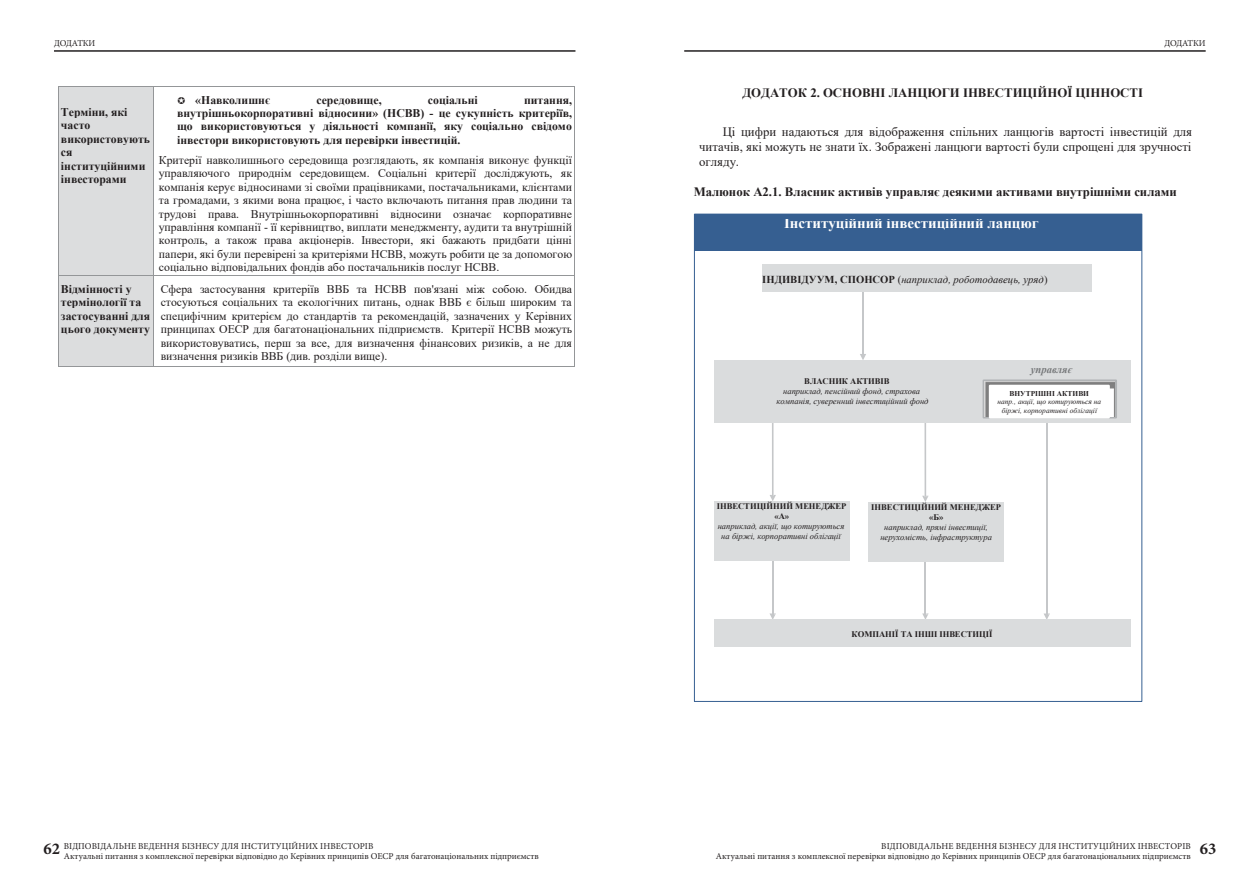
<style>
.page{position:relative;width:1259px;height:893px;background:#fff}
.page>*{position:absolute;margin:0;border:0;box-sizing:border-box;transform-origin:0 0}
.t1{font:700 16.5px "Minion Pro";color:#231f20}
.t2{font:700 15px "Times New Roman";color:#fff}
.t3{font:12.75px/14.7px "Times New Roman";color:#231f20;text-align:justify}
.t4{font:700 12.75px "Times New Roman";color:#231f20}
.t5{font:11.7px/13.5px "Times New Roman";color:#231f20;text-align:justify}
.t6{font:700 11.7px/13.4px "Times New Roman";color:#231f20}
.t7{font:italic 10.65px "Times New Roman";letter-spacing:.005em;color:#231f20}
.t8{font:italic 700 10.65px "Times New Roman";color:#76787a}
.t9{font:9px/10.5px "Minion Pro";color:#231f20}
.t10{font:italic 8.55px/10.1px "Times New Roman";letter-spacing:-.005em;color:#231f20;text-align:center}
.t11{font:700 8.55px/9.8px "Times New Roman";color:#231f20;text-align:center}
.t12{font:italic 7.35px/8.7px "Times New Roman";color:#231f20;text-align:center}
.t13{font:700 7.35px "Times New Roman";color:#231f20}
.s1{font-weight:700;font-style:normal}
.s2{font-style:normal}
</style>
<div class="page">
<div style="left:59px;top:86px;width:94px;height:189px;background:#dcddde"></div>
<hr style="left:59px;top:86px;width:94px;height:1px;background:#949698">
<hr style="left:153px;top:86px;width:421px;height:1px;background:#949698">
<hr style="left:59px;top:86px;width:1px;height:189px;background:#949698">
<hr style="left:153px;top:86px;width:1px;height:189px;background:#949698">
<hr style="left:574px;top:86px;width:1px;height:189px;background:#949698">
<div style="left:59px;top:276px;width:94px;height:90px;background:#dcddde"></div>
<hr style="left:59px;top:275px;width:94px;height:1px;background:#949698">
<hr style="left:153px;top:275px;width:421px;height:1px;background:#949698">
<hr style="left:59px;top:276px;width:1px;height:90px;background:#949698">
<hr style="left:59px;top:366px;width:94px;height:1px;background:#949698">
<hr style="left:153px;top:276px;width:1px;height:90px;background:#949698">
<hr style="left:153px;top:366px;width:421px;height:1px;background:#949698">
<hr style="left:574px;top:276px;width:1px;height:90px;background:#949698">
<div style="left:694px;top:214px;width:447px;height:37px;background:#365f91"></div>
<hr style="left:862px;top:292px;width:2px;height:63px;background:#c5c7c9">
<svg style="left:860px;top:354px;width:6px;height:6px"></svg>
<hr style="left:924px;top:423px;width:2px;height:74px;background:#c5c7c9">
<svg style="left:922px;top:496px;width:6px;height:6px"></svg>
<hr style="left:772px;top:423px;width:1px;height:73px;background:#c5c7c9">
<svg style="left:770px;top:495px;width:6px;height:6px"></svg>
<hr style="left:924px;top:560px;width:2px;height:54px;background:#c5c7c9">
<svg style="left:922px;top:613px;width:6px;height:7px"></svg>
<hr style="left:772px;top:560px;width:1px;height:54px;background:#c5c7c9">
<svg style="left:769px;top:613px;width:7px;height:7px"></svg>
<hr style="left:1046px;top:423px;width:1px;height:192px;background:#c5c7c9">
<svg style="left:1043px;top:613px;width:7px;height:7px"></svg>
<div style="left:714px;top:501px;width:135px;height:60px;background:#dadcdd"></div>
<div style="left:868px;top:502px;width:136px;height:59px;background:#dadcdd"></div>
<div style="left:982px;top:379px;width:135px;height:39px;border:2px solid #b1b4b6"></div>
<img style="left:984px;top:382px;width:131px;height:34px">
<div style="left:990px;top:386px;width:118px;height:31px;background:#fff"></div>
<hr style="left:54px;top:50px;width:521px;height:2px;background:#231f20">
<hr style="left:684px;top:50px;width:521px;height:2px;background:#231f20">
<p class="t9" style="left:54px;top:37px;width:43px">ДОДАТКИ</p>
<p class="t9" style="left:1164px;top:37px;width:43px">ДОДАТКИ</p>
<p class="t6" style="left:61px;top:105px;width:90px">Терміни, які часто використовують ся інституційними інвесторами</p>
<p class="t6" style="left:195px;top:93px;width:76px">«Навколишнє</p>
<p class="t6" style="left:316px;top:93px;width:67px">середовище,</p>
<p class="t6" style="left:428px;top:93px;width:51px">соціальні</p>
<p class="t6" style="left:177px;top:93px;width:396px;text-align:justify;text-indent:347px">питання, внутрішньокорпоративні відносини» (НСВВ) - це сукупність критеріїв, що використовуються у діяльності компанії, яку соціально свідомо інвестори використовують для перевірки інвестицій.</p>
<p class="t5" style="left:159px;top:153px;width:415px">Критерії навколишнього середовища розглядають, як компанія виконує функції управляючого природнім середовищем. Соціальні критерії досліджують, як компанія керує відносинами зі своїми працівниками, постачальниками, клієнтами та громадами, з якими вона працює, і часто включають питання прав людини та трудові права. Внутрішньокорпоративні відносини означає корпоративне управління компанії - її керівництво, виплати менеджменту, аудити та внутрішній контроль, а також права акціонерів. Інвестори, які бажають придбати цінні папери, які були перевірені за критеріями НСВВ, можуть робити це за допомогою соціально відповідальних фондів або постачальників послуг НСВВ.</p>
<p class="t6" style="left:61px;top:282px;width:91px">Відмінності у термінології та застосуванні для цього документу</p>
<p class="t5" style="left:161px;top:282px;width:413px">Сфера застосування критеріїв ВВБ та НСВВ пов'язані між собою. Обидва стосуються соціальних та екологічних питань, однак ВВБ є більш широким та специфічним критерієм до стандартів та рекомендацій, зазначених у Керівних принципах ОЕСР для багатонаціональних підприємств. Критерії НСВВ можуть використовуватись, перш за все, для визначення фінансових ризиків, а не для визначення ризиків ВВБ (див. розділи вище).</p>
<p class="t4" style="left:742px;top:83px;width:402px">ДОДАТОК 2. ОСНОВНІ ЛАНЦЮГИ ІНВЕСТИЦІЙНОЇ ЦІННОСТІ</p>
<p class="t3" style="left:699px;top:124px;width:494px;text-indent:24px">Ці цифри надаються для відображення спільних ланцюгів вартості інвестицій для читачів, які можуть не знати їх. Зображені ланцюги вартості були спрощені для зручності огляду.</p>
<p class="t4" style="left:693px;top:182px;width:485px">Малюнок А2.1. Власник активів управляє деякими активами внутрішніми силами</p>
<p class="t2" style="left:784px;top:212px;width:256px">Інституційний інвестиційний ланцюг</p>
<p class="t7" style="left:762px;top:272px;width:287px"><span class="s1">ІНДИВІДУУМ, СПОНСОР</span> <span class="s2">(</span>наприклад, роботодавець, уряд<span class="s2">)</span></p>
<p class="t11" style="left:804px;top:376px;width:87px">ВЛАСНИК АКТИВІВ</p>
<p class="t10" style="left:776px;top:386px;width:154px">наприклад, пенсійний фонд, страхова компанія, суверенний інвестиційний фонд</p>
<p class="t8" style="left:1030px;top:362px;width:43px">управляє</p>
<p class="t13" style="left:1009px;top:388px;width:81px">ВНУТРІШНІ АКТИВИ</p>
<p class="t12" style="left:997px;top:397px;width:105px">напр., акції, що котируються на біржі, корпоративні облігації</p>
<p class="t11" style="left:717px;top:501px;width:131px">ІНВЕСТИЦІЙНИЙ МЕНЕДЖЕР «А»</p>
<p class="t10" style="left:717px;top:521px;width:128px">наприклад, акції, що котируються на біржі, корпоративні облігації</p>
<p class="t11" style="left:871px;top:502px;width:131px">ІНВЕСТИЦІЙНИЙ МЕНЕДЖЕР «Б»</p>
<p class="t10" style="left:880px;top:521px;width:113px;line-height:10.5px">наприклад, прямі інвестиції, нерухомість, інфраструктура</p>
<p class="t11" style="left:851px;top:629px;width:142px">КОМПАНІЇ ТА ІНШІ ІНВЕСТИЦІЇ</p>
<p class="t9" style="left:64px;top:840px;width:476px">ВІДПОВІДАЛЬНЕ ВЕДЕННЯ БІЗНЕСУ ДЛЯ ІНСТИТУЦІЙНИХ ІНВЕСТОРІВ<br>Актуальні питання з комплексної перевірки відповідно до Керівних принципів ОЕСР для багатонаціональних підприємств</p>
<p class="t9" style="left:716px;top:840px;width:476px;text-align:right">ВІДПОВІДАЛЬНЕ ВЕДЕННЯ БІЗНЕСУ ДЛЯ ІНСТИТУЦІЙНИХ ІНВЕСТОРІВ<br>Актуальні питання з комплексної перевірки відповідно до Керівних принципів ОЕСР для багатонаціональних підприємств</p>
<h1 class="t1" style="left:43px;top:837px;width:18px">62</h1>
<h1 class="t1" style="left:1200px;top:837px;width:18px">63</h1>
</div>
